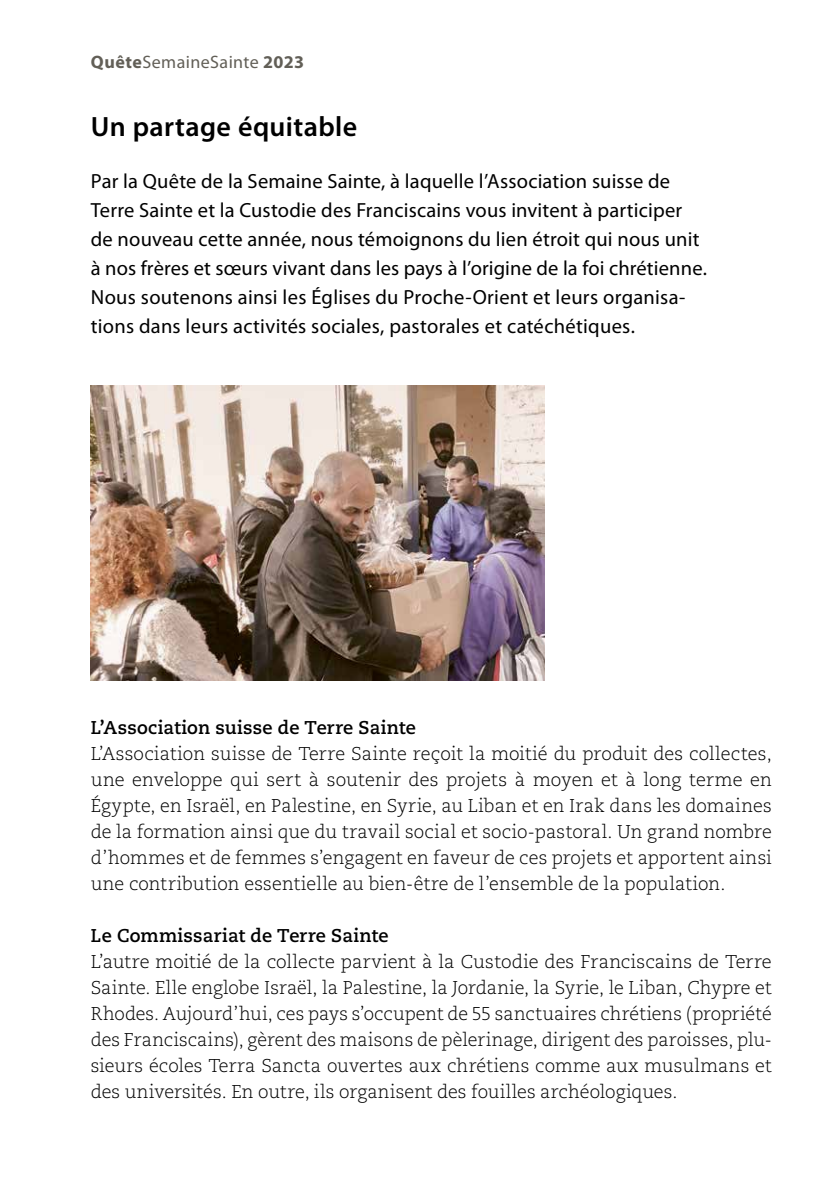
<style>
.page{position:relative;width:840px;height:1191px;background:#fff}
.page>*{position:absolute;margin:0;border:0;box-sizing:border-box;transform-origin:0 0}
.t1{font:600 28px "Myriad Pro";letter-spacing:.015em;color:#000}
.t2{font:20.4px/29px "Myriad Pro";letter-spacing:.01em;color:#000}
.t3{font:300 18.4px/26px "Caecilia LT Pro 45";letter-spacing:.005em;color:#000;text-align:justify}
.t4{font:700 18.4px "Caecilia LT Pro 75";letter-spacing:.015em;color:#000}
.t5{font:18px "Myriad Pro";letter-spacing:.02em;color:#625f57}
.s1{font-weight:700}
</style>
<div class="page">
<img style="left:91px;top:386px;width:453px;height:294px">
<p class="t5" style="left:91px;top:51px;width:215px"><span class="s1">Quête</span>SemaineSainte <span class="s1">2023</span></p>
<h1 class="t1" style="left:91px;top:109px;width:268px">Un partage équitable</h1>
<p class="t2" style="left:91px;top:166px;width:617px">Par la Quête de la Semaine Sainte, à laquelle l’Association suisse de Terre Sainte et la Custodie des Franciscains vous invitent à participer de nouveau cette année, nous témoignons du lien étroit qui nous unit à nos frères et sœurs vivant dans les pays à l’origine de la foi chrétienne.<br>Nous soutenons ainsi les Églises du Proche-Orient et leurs organisa&shy;tions dans leurs activités sociales, pastorales et catéchétiques.</p>
<p class="t4" style="left:91px;top:715px;width:326px">L’Association suisse de Terre Sainte</p>
<p class="t3" style="left:91px;top:740px;width:682px">L’Association suisse de Terre Sainte reçoit la moitié du produit des collectes, une enveloppe qui sert à soutenir des projets à moyen et à long terme en Égypte, en Israël, en Palestine, en Syrie, au Liban et en Irak dans les domaines de la formation ainsi que du travail social et socio-pastoral. Un grand nombre d’hommes et de femmes s’engagent en faveur de ces projets et apportent ainsi une contribution essentielle au bien-être de l’ensemble de la population.</p>
<p class="t4" style="left:91px;top:923px;width:299px">Le Commissariat de Terre Sainte</p>
<p class="t3" style="left:91px;top:948px;width:682px">L’autre moitié de la collecte parvient à la Custodie des Franciscains de Terre Sainte. Elle englobe Israël, la Palestine, la Jordanie, la Syrie, le Liban, Chypre et Rhodes. Aujourd’hui, ces pays s’occupent de 55 sanctuaires chrétiens (propriété des Franciscains), gèrent des maisons de pèlerinage, dirigent des paroisses, plu&shy;sieurs écoles Terra Sancta ouvertes aux chrétiens comme aux musulmans et des universités. En outre, ils organisent des fouilles archéologiques.</p>
</div>
